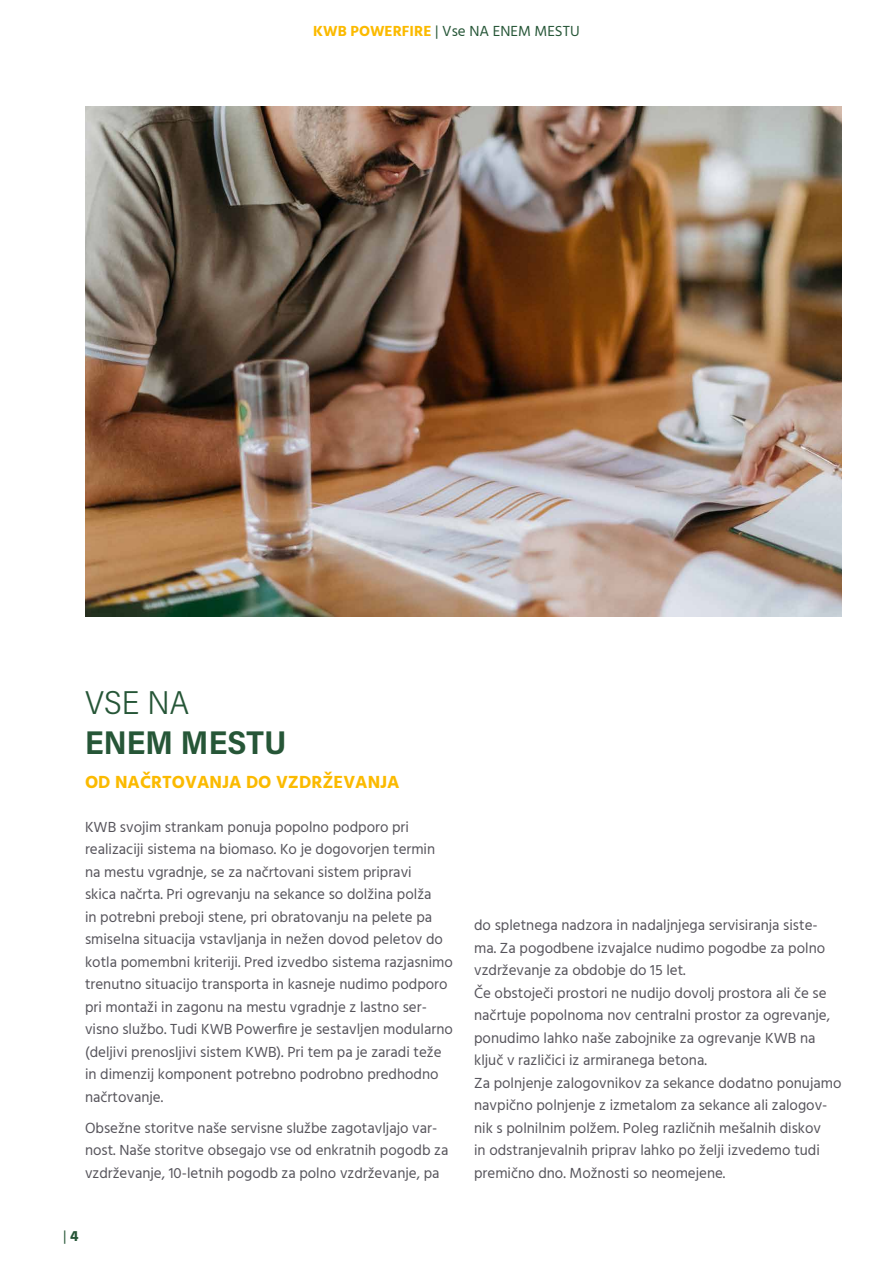
<style>
.page{position:relative;width:893px;height:1263px;background:#fff}
.page>*{position:absolute;margin:0;border:0;box-sizing:border-box;transform-origin:0 0}
.t1{font:700 33px "Acumin Pro Semi Cond";letter-spacing:.005em;color:#265637}
.t2{font:300 33px "Acumin Pro Semi Cond";color:#265637}
.t3{font:700 18px "Hind Vadodara";color:#fbba00}
.t4{font:15px/22.5px "Hind Vadodara";color:#56545b}
.t5{font:15px "Hind Vadodara";color:#265637}
.s1{font-weight:700;color:#fbba00}
.s2{font-weight:700}
</style>
<div class="page">
<img style="left:85px;top:106px;width:757px;height:511px">
<p class="t5" style="left:313px;top:20px;width:268px"><span class="s1">KWB POWERFIRE</span> | Vse NA ENEM MESTU</p>
<h1 class="t2" style="left:85px;top:680px;width:106px">VSE NA</h1>
<h1 class="t1" style="left:85px;top:719px;width:203px">ENEM MESTU</h1>
<p class="t3" style="left:85px;top:768px;width:316px">OD NAČRTOVANJA DO VZDRŽEVANJA</p>
<p class="t4" style="left:85px;top:816px;width:369px">KWB svojim strankam ponuja popolno podporo pri realizaciji sistema na biomaso. Ko je dogovorjen termin na mestu vgradnje, se za načrtovani sistem pripravi<br>skica načrta. Pri ogrevanju na sekance so dolžina polža<br>in potrebni preboji stene, pri obratovanju na pelete pa smiselna situacija vstavljanja in nežen dovod peletov do kotla pomembni kriteriji. Pred izvedbo sistema razjasnimo trenutno situacijo transporta in kasneje nudimo podporo pri montaži in zagonu na mestu vgradnje z lastno ser&shy;visno službo. Tudi KWB Powerfire je sestavljen modularno (deljivi prenosljivi sistem KWB). Pri tem pa je zaradi teže in dimenzij komponent potrebno podrobno predhodno načrtovanje.</p>
<p class="t4" style="left:85px;top:1117px;width:365px">Obsežne storitve naše servisne službe zagotavljajo var&shy;nost. Naše storitve obsegajo vse od enkratnih pogodb za vzdrževanje, 10-letnih pogodb za polno vzdrževanje, pa</p>
<p class="t5" style="left:63px;top:1225px;width:17px">| <span class="s2">4</span></p>
<p class="t4" style="left:474px;top:914px;width:369px">do spletnega nadzora in nadaljnjega servisiranja siste&shy;ma. Za pogodbene izvajalce nudimo pogodbe za polno vzdrževanje za obdobje do 15 let.<br>Če obstoječi prostori ne nudijo dovolj prostora ali če se načrtuje popolnoma nov centralni prostor za ogrevanje, ponudimo lahko naše zabojnike za ogrevanje KWB na ključ v različici iz armiranega betona.<br>Za polnjenje zalogovnikov za sekance dodatno ponujamo navpično polnjenje z izmetalom za sekance ali zalogov&shy;nik s polnilnim polžem. Poleg različnih mešalnih diskov<br>in odstranjevalnih priprav lahko po želji izvedemo tudi premično dno. Možnosti so neomejene.</p>
</div>
